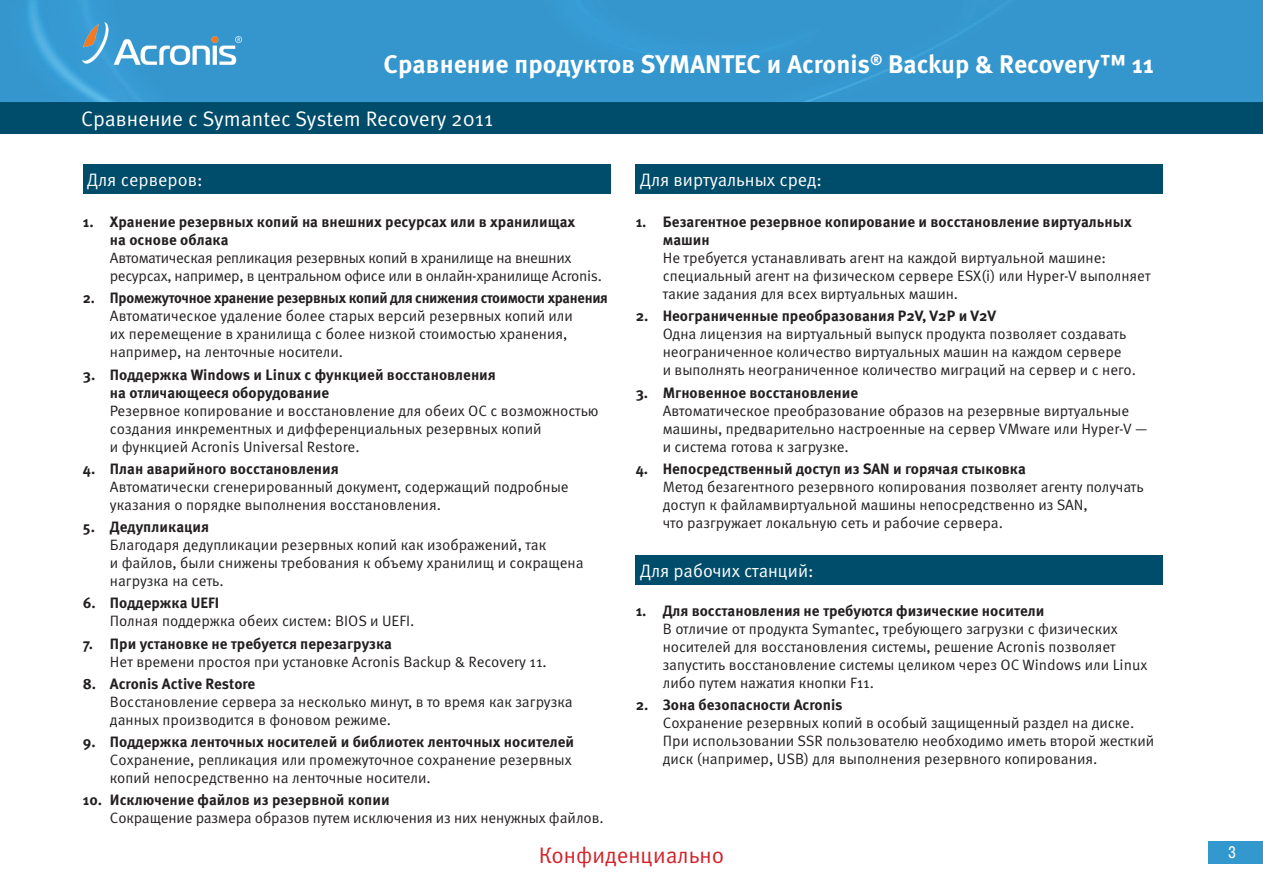
<style>
.page{position:relative;width:1263px;height:893px;background:#fff}
.page>*{position:absolute;margin:0;border:0;box-sizing:border-box;transform-origin:0 0}
.t1{font:700 25.5px "Meta Pro";color:#fff}
.t2{font:22.5px "Meta Pro";color:#d1232a}
.t3{font:21px "Meta Pro";color:#fff}
.t4{font:18px "Meta Pro";color:#fff}
.t5{font:16.5px "Pragmatica Cond C";color:#fff}
.t6{font:15px/18px "Meta Pro";color:#231f20}
.t7{font:700 15px/18px "Meta Pro";color:#231f20}
.t8{font:15px/18px "Meta Pro";letter-spacing:-.02em;color:#231f20}
.t9{font:700 15px "Meta Pro";letter-spacing:-.02em;color:#231f20;scale:.96 1}
</style>
<div class="page">
<div style="left:0;top:0;width:1263px;height:102px;background:#3596cd"></div>
<div style="left:1px;top:103px;width:1261px;height:30px;background:#004c6b"></div>
<div style="left:0;top:102px;width:1263px;height:32px;border:2px solid #004c6b"></div>
<img style="left:81px;top:22px;width:162px;height:44px">
<div style="left:1209px;top:841px;width:54px;height:23px;background:#3398ce"></div>
<div style="left:83px;top:164px;width:527px;height:30px;background:#004c6b"></div>
<div style="left:636px;top:164px;width:527px;height:30px;background:#004c6b"></div>
<div style="left:636px;top:555px;width:527px;height:30px;background:#004c6b"></div>
<h1 class="t1" style="left:384px;top:48px;width:772px">Сравнение продуктов SYMANTEC и Acronis<sup>®</sup> Backup &amp; Recovery™ 11</h1>
<h3 class="t3" style="left:81px;top:105px;width:413px">Сравнение с Symantec System Recovery 2011</h3>
<p class="t4" style="left:87px;top:168px;width:117px">Для серверов:</p>
<p class="t7" style="left:110px;top:213px;width:467px;text-indent:-27px">1. Хранение резервных копий на внешних ресурсах или в хранилищах на основе облака</p>
<p class="t8" style="left:110px;top:249px;width:494px">Автоматическая репликация резервных копий в хранилище на внешних ресурсах, например, в центральном офисе или в онлайн-хранилище Acronis.</p>
<p class="t9" style="left:83px;top:289px;width:548px">2. Промежуточное хранение резервных копий для снижения стоимости хранения</p>
<p class="t6" style="left:110px;top:308px;width:464px">Автоматическое удаление более старых версий резервных копий или их перемещение в хранилища с более низкой стоимостью хранения, например, на ленточные носители.</p>
<p class="t7" style="left:110px;top:366px;width:387px;text-indent:-27px">3. Поддержка Windows и Linux с функцией восстановления на отличающееся оборудование</p>
<p class="t6" style="left:110px;top:402px;width:490px">Резервное копирование и восстановление для обеих ОС с возможностью создания инкрементных и дифференциальных резервных копий<br>и функцией Acronis Universal Restore.</p>
<p class="t7" style="left:83px;top:460px;width:257px">4. План аварийного восстановления</p>
<p class="t6" style="left:110px;top:478px;width:460px">Автоматически сгенерированный документ, содержащий подробные указания о порядке выполнения восстановления.</p>
<p class="t7" style="left:83px;top:518px;width:127px">5. Дедупликация</p>
<p class="t6" style="left:110px;top:536px;width:475px">Благодаря дедупликации резервных копий как изображений, так<br>и файлов, были снижены требования к объему хранилищ и сокращена нагрузка на сеть.</p>
<p class="t7" style="left:83px;top:595px;width:138px">6. Поддержка UEFI</p>
<p class="t6" style="left:110px;top:613px;width:306px">Полная поддержка обеих систем: BIOS и UEFI.</p>
<p class="t7" style="left:83px;top:635px;width:311px">7. При установке не требуется перезагрузка</p>
<p class="t6" style="left:110px;top:653px;width:438px">Нет времени простоя при установке Acronis Backup &amp; Recovery 11.</p>
<p class="t7" style="left:83px;top:675px;width:174px">8. Acronis Active Restore</p>
<p class="t6" style="left:110px;top:693px;width:464px">Восстановление сервера за несколько минут, в то время как загрузка данных производится в фоновом режиме.</p>
<p class="t7" style="left:83px;top:733px;width:493px">9. Поддержка ленточных носителей и библиотек ленточных носителей</p>
<p class="t6" style="left:110px;top:751px;width:463px">Сохранение, репликация или промежуточное сохранение резервных копий непосредственно на ленточные носители.</p>
<p class="t7" style="left:83px;top:792px;width:308px">10. Исключение файлов из резервной копии</p>
<p class="t6" style="left:110px;top:810px;width:495px">Сокращение размера образов путем исключения из них ненужных файлов.</p>
<p class="t4" style="left:640px;top:168px;width:184px">Для виртуальных сред:</p>
<p class="t7" style="left:663px;top:213px;width:470px;text-indent:-27px">1. Безагентное резервное копирование и восстановление виртуальных машин</p>
<p class="t6" style="left:663px;top:249px;width:489px">Не требуется устанавливать агент на каждой виртуальной машине: специальный агент на физическом сервере ESX(i) или Hyper-V выполняет такие задания для всех виртуальных машин.</p>
<p class="t7" style="left:636px;top:308px;width:362px">2. Неограниченные преобразования P2V, V2P и V2V</p>
<p class="t6" style="left:663px;top:326px;width:475px">Одна лицензия на виртуальный выпуск продукта позволяет создавать неограниченное количество виртуальных машин на каждом сервере<br>и выполнять неограниченное количество миграций на сервер и с него.</p>
<p class="t7" style="left:636px;top:384px;width:224px">3. Мгновенное восстановление</p>
<p class="t6" style="left:663px;top:402px;width:486px">Автоматическое преобразование образов на резервные виртуальные машины, предварительно настроенные на сервер VMware или Hyper-V — и система готова к загрузке.</p>
<p class="t7" style="left:636px;top:460px;width:392px">4. Непосредственный доступ из SAN и горячая стыковка</p>
<p class="t6" style="left:663px;top:478px;width:483px">Метод безагентного резервного копирования позволяет агенту получать доступ к файламвиртуальной машины непосредственно из SAN,<br>что разгружает локальную сеть и рабочие сервера.</p>
<p class="t4" style="left:640px;top:559px;width:175px">Для рабочих станций:</p>
<p class="t7" style="left:636px;top:602px;width:410px">1. Для восстановления не требуются физические носители</p>
<p class="t6" style="left:663px;top:620px;width:486px">В отличие от продукта Symantec, требующего загрузки с физических носителей для восстановления системы, решение Acronis позволяет запустить восстановление системы целиком через ОС Windows или Linux либо путем нажатия кнопки F11.</p>
<p class="t7" style="left:636px;top:696px;width:208px">2. Зона безопасности Acronis</p>
<p class="t6" style="left:663px;top:714px;width:493px">Сохранение резервных копий в особый защищенный раздел на диске.<br>При использовании SSR пользователю необходимо иметь второй жесткий диск (например, USB) для выполнения резервного копирования.</p>
<h2 class="t2" style="left:539px;top:841px;width:187px">Конфиденциально</h2>
<p class="t5" style="left:1228px;top:843px;width:10px">3</p>
</div>
